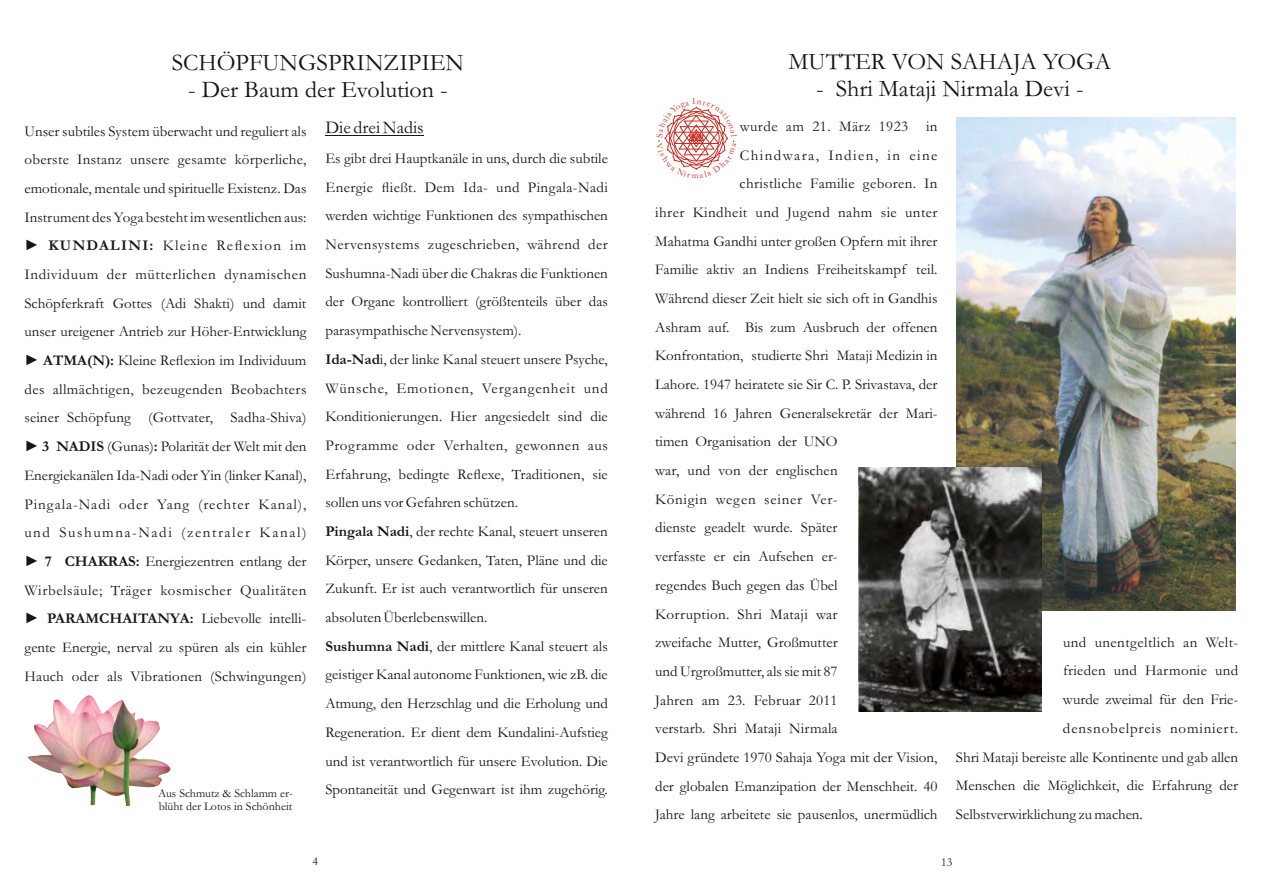
<style>
.page{position:relative;width:1263px;height:893px;background:#fff}
.page>*{position:absolute;margin:0;border:0;box-sizing:border-box;transform-origin:0 0}
.t1{font:24px "Garamond";color:#151616}
.t2{font:18px "Garamond";color:#151616}
.t3{font:15px/28.7px "Garamond";color:#151616;text-align:justify}
.t4{font:15px "Garamond";letter-spacing:.03em;color:#151616}
.t5{font:15px "Garamond";letter-spacing:.025em;color:#151616}
.t6{font:15px "Garamond";letter-spacing:.055em;color:#151616}
.t7{font:15px "Garamond";letter-spacing:.1em;color:#151616}
.t8{font:15px "Garamond";letter-spacing:.05em;color:#151616}
.t9{font:15px "Garamond";letter-spacing:.02em;color:#151616}
.t10{font:12px/13.5px "Garamond";color:#151616}
.s1{font-weight:700}
</style>
<div class="page">
<hr style="left:325px;top:135px;width:99px;height:1px;background:#151616">
<img style="left:956px;top:117px;width:279px;height:494px">
<img style="left:859px;top:467px;width:183px;height:245px">
<img style="left:27px;top:695px;width:144px;height:111px">
<svg style="left:658px;top:106px;width:77px;height:64px"></svg>
<h1 class="t1" style="left:172px;top:54px;width:294px">SCHÖPFUNGSPRINZIPIEN</h1>
<h1 class="t1" style="left:188px;top:81px;width:261px">- Der Baum der Evolution -</h1>
<p class="t3" style="left:24px;top:118px;width:284px">Unser subtiles System überwacht und reguliert als oberste Instanz unsere gesamte körperliche, emotionale, mentale und spirituelle Existenz. Das Instrument des Yoga besteht im wesentlichen aus: ► <span class="s1">KUNDALINI:</span> Kleine Reflexion im Individuum der mütterlichen dynamischen Schöpferkraft Gottes (Adi Shakti) und damit unser ureigener Antrieb zur Höher-Entwicklung ► <span class="s1">ATMA(N):</span> Kleine Reflexion im Individuum des allmächtigen, bezeugenden Beobachters seiner Schöpfung (Gottvater, Sadha-Shiva) ► <span class="s1">3 NADIS</span> (Gunas)<span class="s1">:</span> Polarität der Welt mit den Energiekanälen Ida-Nadi oder Yin (linker Kanal), Pingala-Nadi oder Yang (rechter Kanal), und Sushumna-Nadi (zentraler Kanal) ► <span class="s1">7 CHAKRAS:</span> Energiezentren entlang der Wirbelsäule; Träger kosmischer Qualitäten ► <span class="s1">PARAMCHAITANYA:</span> Liebevolle intelli&shy;gente Energie, nerval zu spüren als ein kühler Hauch oder als Vibrationen (Schwingungen)</p>
<p class="t2" style="left:325px;top:121px;width:100px">Die drei Nadis</p>
<p class="t3" style="left:325px;top:146px;width:284px;text-align:left">Es gibt drei Hauptkanäle in uns, durch die subtile Energie fließt. Dem Ida- und Pingala-Nadi werden wichtige Funktionen des sympathischen Nervensystems zugeschrieben, während der Sushumna-Nadi über die Chakras die Funktionen der Organe kontrolliert (größtenteils über das parasympathische Nervensystem).<br><span class="s1">Ida-Nad</span>i, der linke Kanal steuert unsere Psyche, Wünsche, Emotionen, Vergangenheit und Konditionierungen. Hier angesiedelt sind die Programme oder Verhalten, gewonnen aus Erfahrung, bedingte Reflexe, Traditionen, sie sollen uns vor Gefahren schützen.<br><span class="s1">Pingala Nadi</span>, der rechte Kanal, steuert unseren Körper, unsere Gedanken, Taten, Pläne und die Zukunft. Er ist auch verantwortlich für unseren absoluten Überlebenswillen.<br><span class="s1">Sushumna Nadi</span>, der mittlere Kanal steuert als geistiger Kanal autonome Funktionen, wie zB. die Atmung, den Herzschlag und die Erholung und Regeneration. Er dient dem Kundalini-Aufstieg und ist verantwortlich für unsere Evolution. Die Spontaneität und Gegenwart ist ihm zugehörig.</p>
<p class="t10" style="left:158px;top:788px;width:136px">Aus Schmutz &amp; Schlamm er&shy;blüht der Lotos in Schönheit</p>
<h1 class="t1" style="left:789px;top:53px;width:324px">MUTTER VON SAHAJA YOGA</h1>
<h1 class="t1" style="left:816px;top:80px;width:269px">- Shri Mataji Nirmala Devi -</h1>
<p class="t4" style="left:740px;top:121px;width:199px">wurde am 21. März 1923 in</p>
<p class="t7" style="left:740px;top:150px;width:199px">Chindwara, Indien, in eine</p>
<p class="t5" style="left:740px;top:178px;width:199px">christliche Familie geboren. In</p>
<p class="t4" style="left:655px;top:207px;width:284px">ihrer Kindheit und Jugend nahm sie unter</p>
<p class="t3" style="left:655px;top:228px;width:284px">Mahatma Gandhi unter großen Opfern mit ihrer</p>
<p class="t3" style="left:655px;top:257px;width:284px">Familie aktiv an Indiens Freiheitskampf teil.</p>
<p class="t3" style="left:655px;top:286px;width:284px">Während dieser Zeit hielt sie sich oft in Gandhis</p>
<p class="t3" style="left:655px;top:314px;width:284px">Ashram auf. Bis zum Ausbruch der offenen</p>
<p class="t3" style="left:655px;top:343px;width:284px">Konfrontation, studierte Shri Mataji Medizin in</p>
<p class="t3" style="left:655px;top:372px;width:284px">Lahore. 1947 heiratete sie Sir C. P. Srivastava, der</p>
<p class="t3" style="left:655px;top:400px;width:284px">während 16 Jahren Generalsekretär der Mari-</p>
<p class="t3" style="left:655px;top:429px;width:184px">timen Organisation der UNO</p>
<p class="t3" style="left:655px;top:458px;width:184px">war, und von der englischen</p>
<p class="t8" style="left:655px;top:494px;width:184px">Königin wegen seiner Ver-</p>
<p class="t3" style="left:655px;top:515px;width:184px">dienste geadelt wurde. Später</p>
<p class="t3" style="left:655px;top:544px;width:184px">verfasste er ein Aufsehen er-</p>
<p class="t3" style="left:655px;top:573px;width:184px">regendes Buch gegen das Übel</p>
<p class="t5" style="left:655px;top:609px;width:184px">Korruption. Shri Mataji war</p>
<p class="t3" style="left:655px;top:630px;width:184px">zweifache Mutter, Großmutter</p>
<p class="t3" style="left:655px;top:659px;width:184px">und Urgroßmutter, als sie mit 87</p>
<p class="t3" style="left:655px;top:687px;width:184px">Jahren am 23. Februar 2011</p>
<p class="t3" style="left:655px;top:716px;width:184px">verstarb. Shri Mataji Nirmala</p>
<p class="t3" style="left:655px;top:745px;width:284px">Devi gründete 1970 Sahaja Yoga mit der Vision,</p>
<p class="t3" style="left:655px;top:773px;width:284px">der globalen Emanzipation der Menschheit. 40</p>
<p class="t3" style="left:655px;top:802px;width:284px">Jahre lang arbeitete sie pausenlos, unermüdlich</p>
<p class="t4" style="left:1063px;top:637px;width:177px">und unentgeltlich an Welt-</p>
<p class="t9" style="left:1063px;top:666px;width:177px">frieden und Harmonie und</p>
<p class="t3" style="left:1063px;top:687px;width:177px">wurde zweimal für den Frie-</p>
<p class="t6" style="left:1063px;top:723px;width:177px">densnobelpreis nominiert.</p>
<p class="t3" style="left:956px;top:744px;width:284px">Shri Mataji bereiste alle Kontinente und gab allen</p>
<p class="t3" style="left:956px;top:773px;width:284px">Menschen die Möglichkeit, die Erfahrung der</p>
<p class="t3" style="left:956px;top:802px;width:188px">Selbstverwirklichung zu machen.</p>
<p class="t10" style="left:312px;top:856px;width:7px">4</p>
<p class="t10" style="left:941px;top:856px;width:13px">13</p>
</div>
